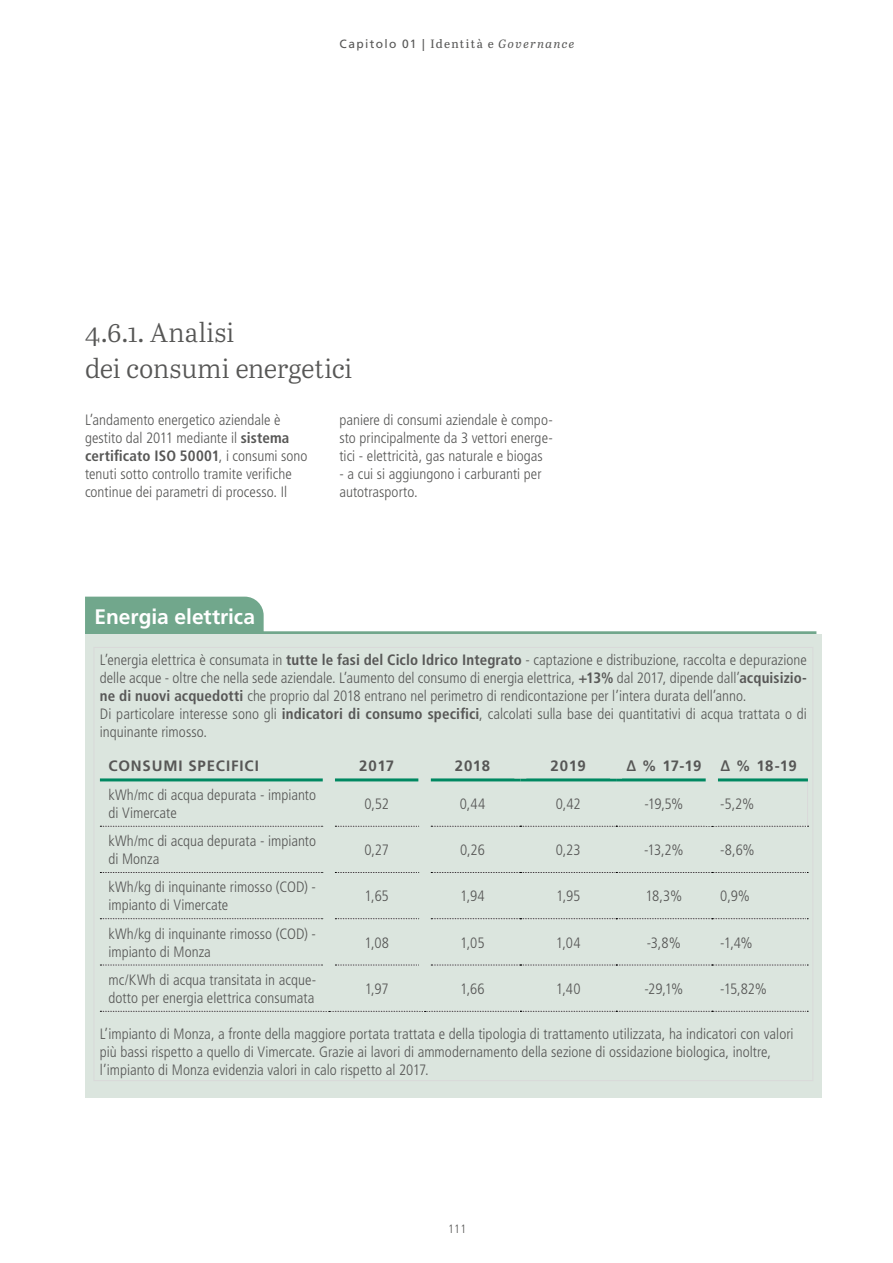
<style>
.page{position:relative;width:893px;height:1263px;background:#fff}
.page>*{position:absolute;margin:0;border:0;box-sizing:border-box;transform-origin:0 0}
.t1{font:27px/36px "Abril Text Lt";letter-spacing:-.005em;color:#575756}
.t2{font:700 21px "Frutiger LT Std";letter-spacing:-.005em;color:#fff}
.t3{font:300 condensed 15px/18px "Frutiger LT Std";color:#575756}
.t4{font:700 15px "Frutiger LT Std";letter-spacing:.055em;color:#575756}
.t5{font:12px "Frutiger LT Std";letter-spacing:.11em;color:#575756}
.t6{font:300 condensed 12px "Frutiger LT Std";color:#575756}
.s1{font-family:"Abril Text"}
.s2{font-family:"Abril Text";font-style:italic}
.s3{font-weight:700}
</style>
<div class="page">
<div style="left:85px;top:597px;width:179px;height:34px;background:#71a78c"></div>
<hr style="left:85px;top:631px;width:731px;height:3px;background:#71a78c">
<div style="left:85px;top:634px;width:737px;height:464px;background:#dbe5de"></div>
<hr style="left:94px;top:647px;width:719px;height:1px;background:#d9d9d9">
<hr style="left:94px;top:1080px;width:719px;height:1px;background:#d9d9d9">
<hr style="left:94px;top:648px;width:1px;height:432px;background:#d9d9d9">
<hr style="left:812px;top:648px;width:1px;height:432px;background:#d9d9d9">
<hr style="left:807px;top:781px;width:1px;height:45px;background:#d9d9d9">
<hr style="left:718px;top:778px;width:90px;height:3px;background:#008861">
<svg style="left:100px;top:872px;width:223px;height:1px"></svg>
<svg style="left:335px;top:872px;width:84px;height:1px"></svg>
<svg style="left:431px;top:872px;width:377px;height:1px"></svg>
<svg style="left:100px;top:918px;width:223px;height:1px"></svg>
<svg style="left:335px;top:918px;width:84px;height:1px"></svg>
<svg style="left:431px;top:918px;width:377px;height:1px"></svg>
<svg style="left:100px;top:965px;width:223px;height:1px"></svg>
<svg style="left:335px;top:965px;width:84px;height:1px"></svg>
<svg style="left:431px;top:965px;width:377px;height:1px"></svg>
<svg style="left:100px;top:1011px;width:708px;height:1px"></svg>
<hr style="left:335px;top:778px;width:84px;height:3px;background:#008861">
<svg style="left:335px;top:826px;width:84px;height:1px"></svg>
<hr style="left:431px;top:778px;width:89px;height:3px;background:#008861">
<hr style="left:520px;top:778px;width:96px;height:3px;background:#008861">
<hr style="left:616px;top:778px;width:90px;height:3px;background:#008861">
<svg style="left:431px;top:826px;width:377px;height:1px"></svg>
<hr style="left:100px;top:778px;width:223px;height:3px;background:#008861">
<svg style="left:100px;top:826px;width:223px;height:1px"></svg>
<p class="t5" style="left:340px;top:37px;width:236px">Capitolo 01 | <span class="s1">Identità e</span> <span class="s2">Governance</span></p>
<h1 class="t1" style="left:85px;top:313px;width:269px">4.6.1. Analisi<br>dei consumi energetici</h1>
<p class="t3" style="left:85px;top:411px;width:224px">L’andamento energetico aziendale è gestito dal 2011 mediante il <span class="s3">sistema certificato ISO 50001</span>, i consumi sono tenuti sotto controllo tramite verifiche continue dei parametri di processo. Il</p>
<p class="t3" style="left:339px;top:411px;width:215px;text-align:justify">paniere di consumi aziendale è compo&shy;sto principalmente da 3 vettori energe&shy;tici - elettricità, gas naturale e biogas</p>
<p class="t3" style="left:339px;top:465px;width:204px">- a cui si aggiungono i carburanti per autotrasporto.</p>
<h2 class="t2" style="left:95px;top:604px;width:162px">Energia elettrica</h2>
<p class="t3" style="left:100px;top:651px;width:708px">L’energia elettrica è consumata in <span class="s3">tutte le fasi del Ciclo Idrico Integrato</span> - captazione e distribuzione, raccolta e depurazione delle acque - oltre che nella sede aziendale. L’aumento del consumo di energia elettrica, <span class="s3">+13%</span> dal 2017, dipende dall’<span class="s3">acquisizio&shy;ne di nuovi acquedotti</span> che proprio dal 2018 entrano nel perimetro di rendicontazione per l’intera durata dell’anno.<br>Di particolare interesse sono gli <span class="s3">indicatori di consumo specifici</span>, calcolati sulla base dei quantitativi di acqua trattata o di inquinante rimosso.</p>
<p class="t4" style="left:108px;top:757px;width:152px">CONSUMI SPECIFICI</p>
<p class="t4" style="left:359px;top:757px;width:36px">2017</p>
<p class="t4" style="left:455px;top:757px;width:37px">2018</p>
<p class="t4" style="left:551px;top:757px;width:37px">2019</p>
<p class="t4" style="left:626px;top:757px;width:77px">∆ % 17-19</p>
<p class="t4" style="left:720px;top:757px;width:78px">∆ % 18-19</p>
<p class="t3" style="left:108px;top:786px;width:209px">kWh/mc di acqua depurata - impianto di Vimercate</p>
<p class="t3" style="left:364px;top:795px;width:26px">0,52</p>
<p class="t3" style="left:460px;top:795px;width:27px">0,44</p>
<p class="t3" style="left:556px;top:795px;width:26px">0,42</p>
<p class="t3" style="left:644px;top:795px;width:41px">-19,5%</p>
<p class="t3" style="left:720px;top:795px;width:36px">-5,2%</p>
<p class="t3" style="left:108px;top:832px;width:209px">kWh/mc di acqua depurata - impianto di Monza</p>
<p class="t3" style="left:364px;top:841px;width:26px">0,27</p>
<p class="t3" style="left:460px;top:841px;width:26px">0,26</p>
<p class="t3" style="left:556px;top:841px;width:27px">0,23</p>
<p class="t3" style="left:644px;top:841px;width:41px">-13,2%</p>
<p class="t3" style="left:720px;top:841px;width:36px">-8,6%</p>
<p class="t3" style="left:108px;top:878px;width:209px">kWh/kg di inquinante rimosso (COD) - impianto di Vimercate</p>
<p class="t3" style="left:365px;top:887px;width:26px">1,65</p>
<p class="t3" style="left:460px;top:887px;width:26px">1,94</p>
<p class="t3" style="left:556px;top:887px;width:26px">1,95</p>
<p class="t3" style="left:646px;top:887px;width:38px">18,3%</p>
<p class="t3" style="left:720px;top:887px;width:31px">0,9%</p>
<p class="t3" style="left:108px;top:924px;width:209px">kWh/kg di inquinante rimosso (COD) - impianto di Monza</p>
<p class="t3" style="left:364px;top:933px;width:26px">1,08</p>
<p class="t3" style="left:460px;top:933px;width:26px">1,05</p>
<p class="t3" style="left:556px;top:933px;width:26px">1,04</p>
<p class="t3" style="left:647px;top:933px;width:36px">-3,8%</p>
<p class="t3" style="left:720px;top:933px;width:34px">-1,4%</p>
<p class="t3" style="left:108px;top:971px;width:209px">mc/KWh di acqua transitata in acque&shy;dotto per energia elettrica consumata</p>
<p class="t3" style="left:365px;top:980px;width:25px">1,97</p>
<p class="t3" style="left:460px;top:980px;width:26px">1,66</p>
<p class="t3" style="left:556px;top:980px;width:26px">1,40</p>
<p class="t3" style="left:644px;top:980px;width:40px">-29,1%</p>
<p class="t3" style="left:720px;top:980px;width:48px">-15,82%</p>
<p class="t3" style="left:100px;top:1025px;width:695px">L’impianto di Monza, a fronte della maggiore portata trattata e della tipologia di trattamento utilizzata, ha indicatori con valori più bassi rispetto a quello di Vimercate. Grazie ai lavori di ammodernamento della sezione di ossidazione biologica, inoltre, l’impianto di Monza evidenzia valori in calo rispetto al 2017.</p>
<p class="t6" style="left:448px;top:1221px;width:19px">111</p>
</div>
